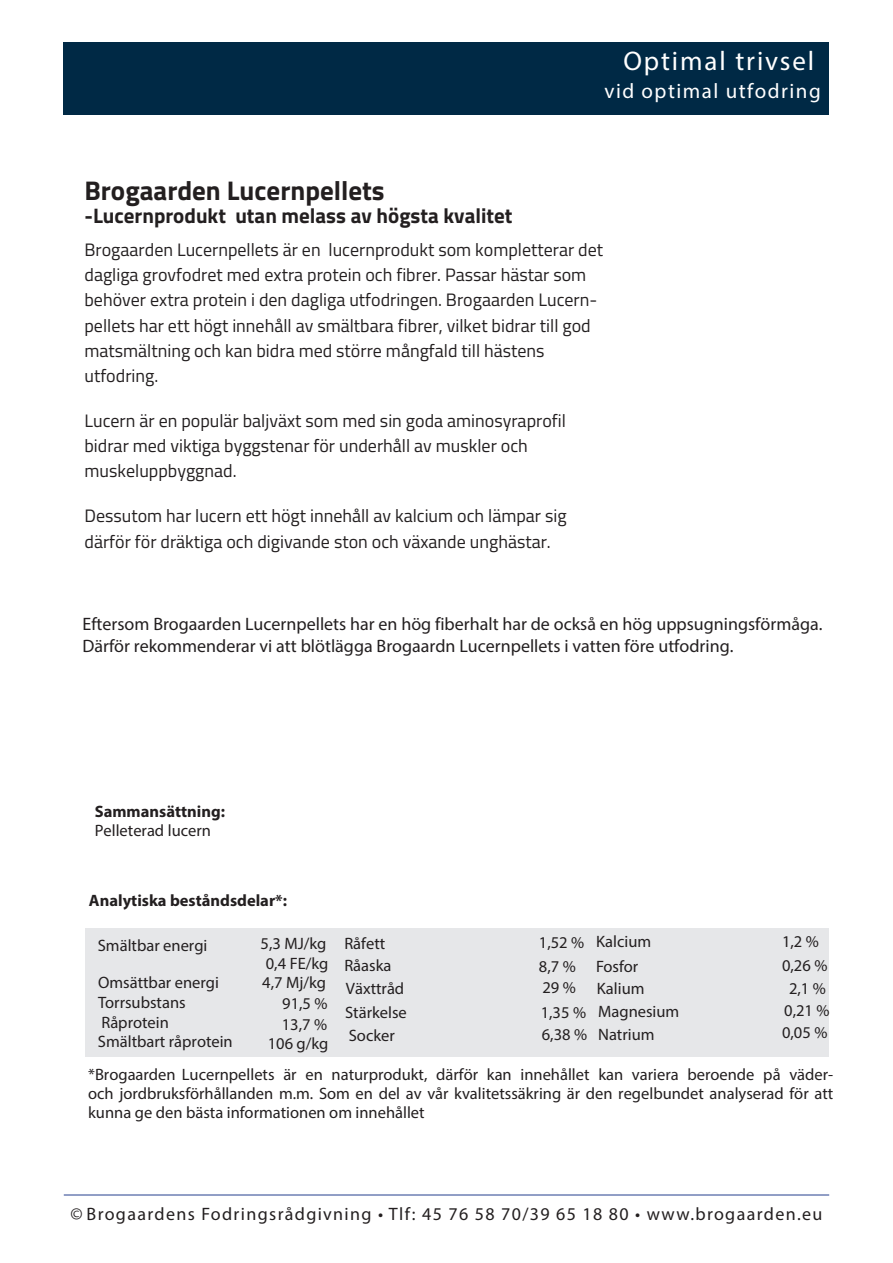
<style>
.page{position:relative;width:893px;height:1263px;background:#fff}
.page>*{position:absolute;margin:0;border:0;box-sizing:border-box;transform-origin:0 0}
.t1{font:700 27px "Titillium Web";color:#231f20}
.t2{font:27px "Myriad Pro";letter-spacing:.07em;color:#fff}
.t3{font:700 21px "Titillium Web";color:#231f20}
.t4{font:21px "Myriad Pro";letter-spacing:.07em;color:#fff}
.t5{font:18px/25.2px "Titillium Web";color:#231f20}
.t6{font:18px/21.6px "Myriad Pro";color:#231f20}
.t7{font:18px "Myriad Pro";letter-spacing:.075em;color:#231f20}
.t8{font:16.5px/19.6px "Myriad Pro";color:#231f20}
.t9{font:700 16.5px "Myriad Pro";color:#231f20}
</style>
<div class="page">
<div style="left:64px;top:43px;width:765px;height:72px;background:#002945"></div>
<hr style="left:64px;top:1194px;width:765px;height:1px;background:#253f8e">
<div style="left:85px;top:928px;width:743px;height:129px;background:#e6e7e9"></div>
<h1 class="t2" style="left:623px;top:45px;width:192px">Optimal trivsel</h1>
<p class="t4" style="left:604px;top:78px;width:218px">vid optimal utfodring</p>
<h1 class="t1" style="left:84px;top:169px;width:302px">Brogaarden Lucernpellets</h1>
<p class="t3" style="left:84px;top:199px;width:430px">-Lucernprodukt utan melass av högsta kvalitet</p>
<p class="t5" style="left:84px;top:236px;width:520px">Brogaarden Lucernpellets är en lucernprodukt som kompletterar det dagliga grovfodret med extra protein och fibrer. Passar hästar som behöver extra protein i den dagliga utfodringen. Brogaarden Lucern&shy;pellets har ett högt innehåll av smältbara fibrer, vilket bidrar till god matsmältning och kan bidra med större mångfald till hästens utfodring.</p>
<p class="t5" style="left:84px;top:407px;width:483px">Lucern är en populär baljväxt som med sin goda aminosyraprofil bidrar med viktiga byggstenar för underhåll av muskler och muskeluppbyggnad.</p>
<p class="t5" style="left:84px;top:503px;width:484px">Dessutom har lucern ett högt innehåll av kalcium och lämpar sig därför för dräktiga och digivande ston och växande unghästar.</p>
<p class="t6" style="left:83px;top:613px;width:741px">Eftersom Brogaarden Lucernpellets har en hög fiberhalt har de också en hög uppsugningsförmåga.<br>Därför rekommenderar vi att blötlägga Brogaardn Lucernpellets i vatten före utfodring.</p>
<p class="t9" style="left:95px;top:801px;width:132px">Sammansättning:</p>
<p class="t8" style="left:95px;top:821px;width:118px">Pelleterad lucern</p>
<p class="t9" style="left:89px;top:889px;width:200px">Analytiska beståndsdelar*:</p>
<p class="t8" style="left:596px;top:932px;width:57px">Kalcium</p>
<p class="t8" style="left:782px;top:932px;width:38px">1,2 %</p>
<p class="t8" style="left:596px;top:957px;width:44px">Fosfor</p>
<p class="t8" style="left:782px;top:955px;width:47px">0,26 %</p>
<p class="t8" style="left:597px;top:979px;width:49px">Kalium</p>
<p class="t8" style="left:789px;top:978px;width:38px">2,1 %</p>
<p class="t8" style="left:598px;top:1001px;width:83px">Magnesium</p>
<p class="t8" style="left:784px;top:1000px;width:47px">0,21 %</p>
<p class="t8" style="left:598px;top:1024px;width:58px">Natrium</p>
<p class="t8" style="left:782px;top:1023px;width:47px">0,05 %</p>
<p class="t8" style="left:88px;top:1065px;width:747px;line-height:19px;text-align:justify">*Brogaarden Lucernpellets är en naturprodukt, därför kan innehållet kan variera beroende på väder&shy;och jordbruksförhållanden m.m. Som en del av vår kvalitetssäkring är den regelbundet analyserad för att kunna ge den bästa informationen om innehållet</p>
<p class="t8" style="left:344px;top:933px;width:42px">Råfett</p>
<p class="t8" style="left:539px;top:932px;width:47px">1,52 %</p>
<p class="t8" style="left:344px;top:955px;width:49px">Råaska</p>
<p class="t8" style="left:539px;top:956px;width:38px">8,7 %</p>
<p class="t8" style="left:346px;top:979px;width:60px">Växttråd</p>
<p class="t8" style="left:541px;top:975px;width:47px;line-height:24.6px">29 %<br>1,35 %</p>
<p class="t8" style="left:349px;top:1025px;width:47px">Socker</p>
<p class="t8" style="left:542px;top:1024px;width:47px">6,38 %</p>
<p class="t8" style="left:261px;top:933px;width:69px">5,3 MJ/kg<br>0,4 FE/kg<br>4,7 Mj/kg</p>
<p class="t8" style="left:282px;top:994px;width:47px">91,5 %</p>
<p class="t8" style="left:98px;top:935px;width:111px">Smältbar energi</p>
<p class="t8" style="left:98px;top:972px;width:136px">Omsättbar energi<br>Torrsubstans<br>Råprotein<br>Smältbart råprotein</p>
<p class="t8" style="left:268px;top:1015px;width:62px;line-height:19px;text-align:right">13,7 %<br>106 g/kg</p>
<p class="t7" style="left:71px;top:1202px;width:753px">© Brogaardens Fodringsrådgivning • Tlf: 45 76 58 70/39 65 18 80 • www.brogaarden.eu</p>
</div>
